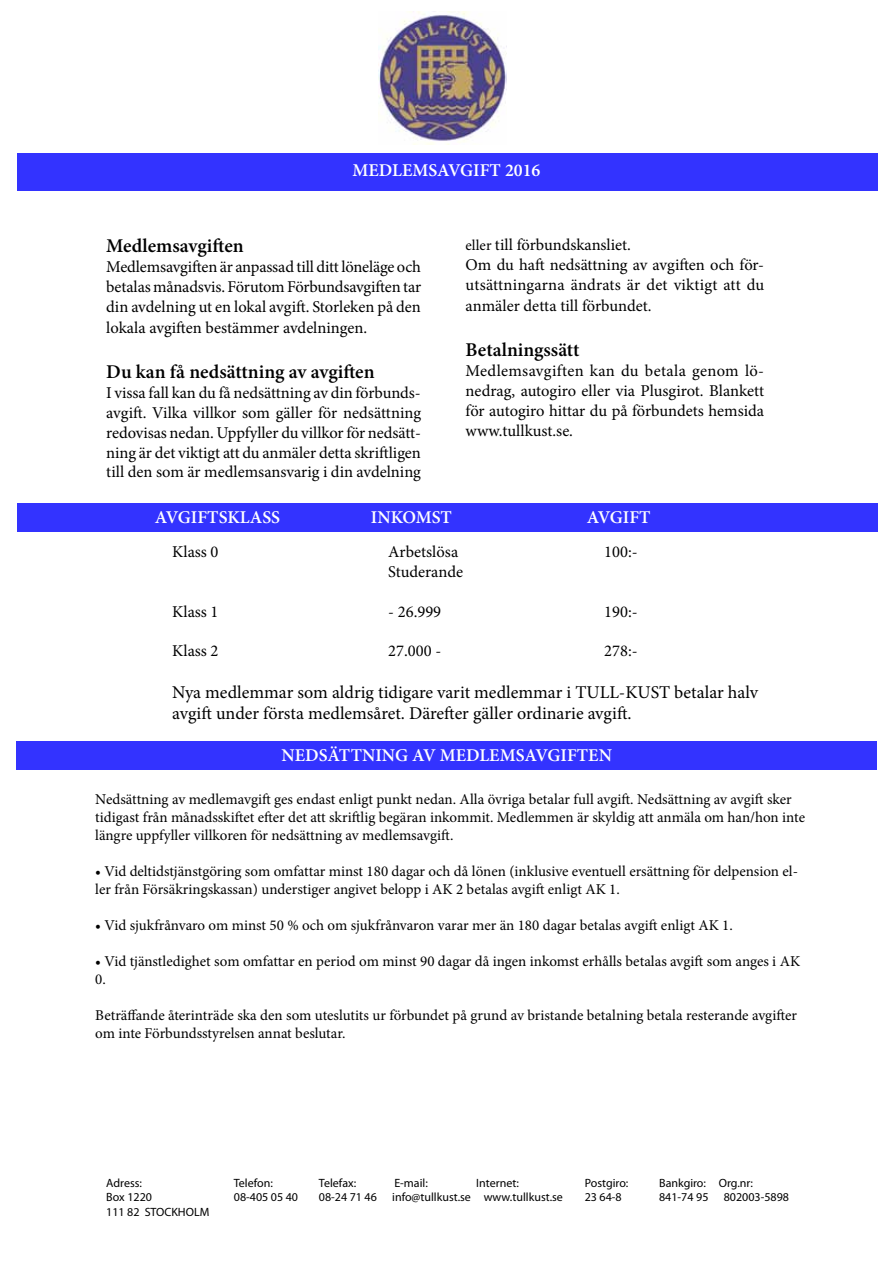
<style>
.page{position:relative;width:893px;height:1263px;background:#fff}
.page>*{position:absolute;margin:0;border:0;box-sizing:border-box;transform-origin:0 0}
.t1{font:600 19.5px "Minion Pro";color:#000}
.t2{font:18px/21.6px "Minion Pro";color:#000}
.t3{font:600 18px "Minion Pro";color:#fff}
.t4{font:16.5px/19.8px "Minion Pro";color:#000;text-align:justify}
.t5{font:15px/18px "Minion Pro";color:#000}
.t6{font:12px "Myriad Pro";color:#000}
.s1{font-size:15px}
</style>
<div class="page">
<div style="left:17px;top:153px;width:860px;height:37px;background:#33f"></div>
<div style="left:18px;top:503px;width:860px;height:29px;background:#33f"></div>
<div style="left:16px;top:741px;width:860px;height:29px;background:#33f"></div>
<img style="left:378px;top:11px;width:128px;height:134px">
<p class="t3" style="left:352px;top:158px;width:189px">MEDLEMSAVGIFT 2016</p>
<h1 class="t1" style="left:106px;top:233px;width:139px">Medlemsavgiften</h1>
<p class="t4" style="left:106px;top:257px;width:316px">Medlemsavgiften är anpassad till ditt löneläge och betalas månadsvis. Förutom Förbundsavgiften tar din avdelning ut en lokal avgift. Storleken på den</p>
<p class="t4" style="left:106px;top:318px;width:262px">lokala avgiften bestämmer avdelningen.</p>
<h1 class="t1" style="left:106px;top:359px;width:270px">Du kan få nedsättning av avgiften</h1>
<p class="t4" style="left:106px;top:383px;width:316px">I vissa fall kan du få nedsättning av din förbunds&shy;avgift. Vilka villkor som gäller för nedsättning redovisas nedan. Uppfyller du villkor för nedsätt&shy;ning är det viktigt att du anmäler detta skriftligen till den som är medlemsansvarig i din avdelning</p>
<p class="t4" style="left:466px;top:235px;width:300px;text-align:left"><span class="s1">eller</span> till förbundskansliet.<br>Om du haft nedsättning av avgiften och för&shy;utsättningarna ändrats är det viktigt att du</p>
<p class="t4" style="left:466px;top:296px;width:187px">anmäler detta till förbundet.</p>
<h1 class="t1" style="left:466px;top:337px;width:115px">Betalningssätt</h1>
<p class="t4" style="left:466px;top:361px;width:300px">Medlemsavgiften kan du betala genom lö&shy;nedrag, autogiro eller via Plusgirot. Blankett för autogiro hittar du på förbundets hemsida www.tullkust.se.</p>
<p class="t3" style="left:155px;top:505px;width:127px">AVGIFTSKLASS</p>
<p class="t3" style="left:371px;top:505px;width:83px">INKOMST</p>
<p class="t3" style="left:587px;top:505px;width:65px">AVGIFT</p>
<p class="t4" style="left:172px;top:542px;width:48px">Klass 0</p>
<p class="t4" style="left:388px;top:542px;width:72px">Arbetslösa</p>
<p class="t4" style="left:604px;top:542px;width:35px">100:-</p>
<p class="t4" style="left:388px;top:562px;width:76px">Studerande</p>
<p class="t4" style="left:172px;top:601px;width:48px">Klass 1</p>
<p class="t4" style="left:388px;top:601px;width:54px">- 26.999</p>
<p class="t4" style="left:604px;top:601px;width:35px">190:-</p>
<p class="t4" style="left:172px;top:641px;width:48px">Klass 2</p>
<p class="t4" style="left:388px;top:641px;width:54px">27.000 -</p>
<p class="t4" style="left:604px;top:641px;width:35px">278:-</p>
<p class="t2" style="left:172px;top:681px;width:587px">Nya medlemmar som aldrig tidigare varit medlemmar i TULL-KUST betalar halv avgift under första medlemsåret. Därefter gäller ordinarie avgift.</p>
<p class="t3" style="left:281px;top:742px;width:332px">NEDSÄTTNING AV MEDLEMSAVGIFTEN</p>
<p class="t5" style="left:95px;top:790px;width:711px">Nedsättning av medlemavgift ges endast enligt punkt nedan. Alla övriga betalar full avgift. Nedsättning av avgift sker tidigast från månadsskiftet efter det att skriftlig begäran inkommit. Medlemmen är skyldig att anmäla om han/hon inte längre uppfyller villkoren för nedsättning av medlemsavgift.</p>
<p class="t5" style="left:95px;top:862px;width:704px">• Vid deltidstjänstgöring som omfattar minst 180 dagar och då lönen (inklusive eventuell ersättning för delpension el&shy;ler från Försäkringskassan) understiger angivet belopp i AK 2 betalas avgift enligt AK 1.</p>
<p class="t5" style="left:95px;top:916px;width:639px">• Vid sjukfrånvaro om minst 50 % och om sjukfrånvaron varar mer än 180 dagar betalas avgift enligt AK 1.</p>
<p class="t5" style="left:95px;top:952px;width:706px">• Vid tjänstledighet som omfattar en period om minst 90 dagar då ingen inkomst erhålls betalas avgift som anges i AK<br>0.</p>
<p class="t5" style="left:95px;top:1006px;width:703px">Beträffande återinträde ska den som uteslutits ur förbundet på grund av bristande betalning betala resterande avgifter om inte Förbundsstyrelsen annat beslutar.</p>
<p class="t6" style="left:106px;top:1175px;width:37px">Adress:</p>
<p class="t6" style="left:234px;top:1175px;width:41px">Telefon:</p>
<p class="t6" style="left:319px;top:1175px;width:39px">Telefax:</p>
<p class="t6" style="left:394px;top:1175px;width:35px">E-mail:</p>
<p class="t6" style="left:476px;top:1175px;width:44px">Internet:</p>
<p class="t6" style="left:585px;top:1175px;width:45px">Postgiro:</p>
<p class="t6" style="left:659px;top:1175px;width:95px">Bankgiro: Org.nr:</p>
<p class="t6" style="left:106px;top:1190px;width:47px">Box 1220</p>
<p class="t6" style="left:234px;top:1190px;width:66px">08-405 05 40</p>
<p class="t6" style="left:319px;top:1190px;width:60px">08-24 71 46</p>
<p class="t6" style="left:392px;top:1190px;width:172px">info@tullkust.se www.tullkust.se</p>
<p class="t6" style="left:585px;top:1190px;width:39px">23 64-8</p>
<p class="t6" style="left:659px;top:1190px;width:51px">841-74 95</p>
<p class="t6" style="left:724px;top:1190px;width:67px">802003-5898</p>
<p class="t6" style="left:106px;top:1204px;width:105px">111 82 STOCKHOLM</p>
</div>
